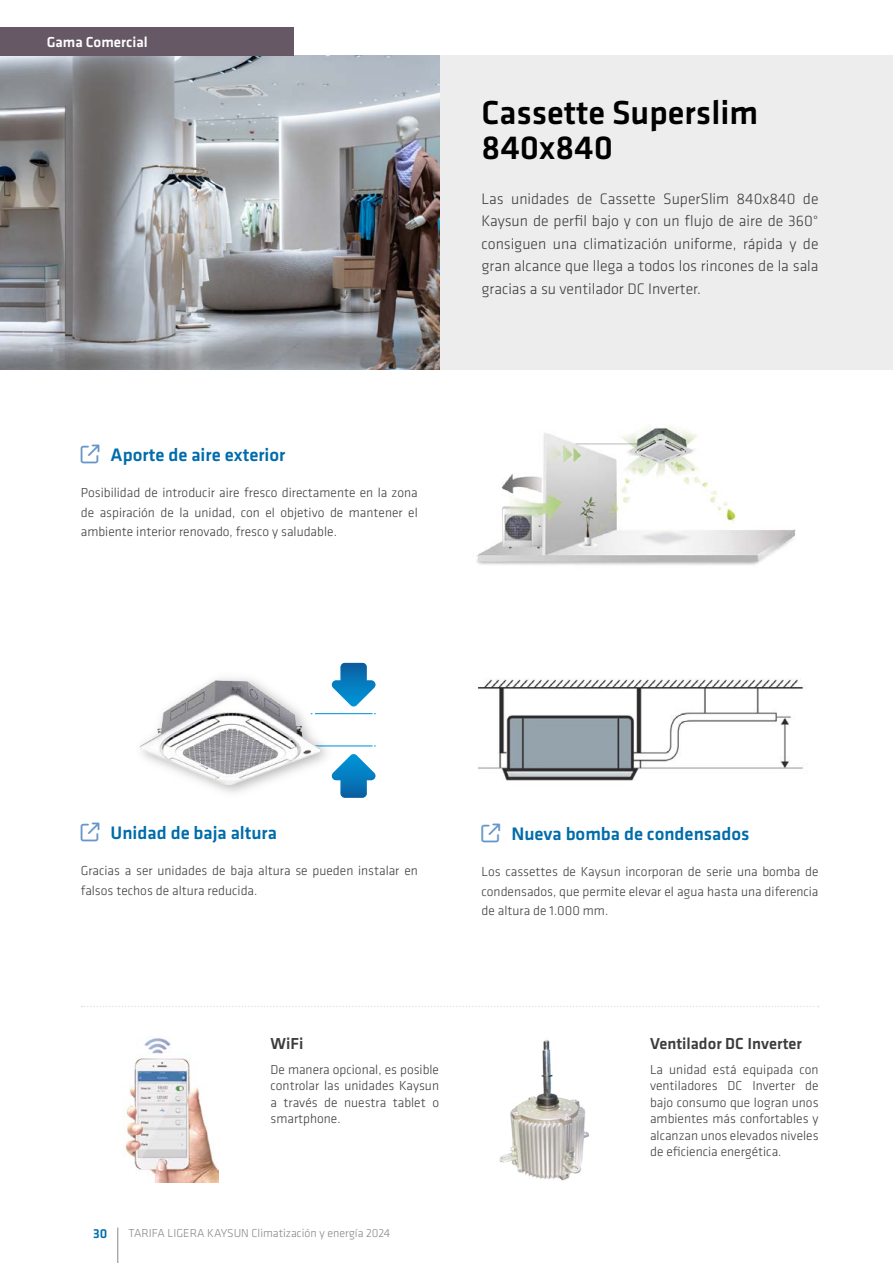
<style>
.page{position:relative;width:893px;height:1263px;background:#fff}
.page>*{position:absolute;margin:0;border:0;box-sizing:border-box;transform-origin:0 0}
.titulo1{font:500 34.5px/34.5px "Klavika Basic";color:#000}
.t1{font:500 18.75px "Klavika Basic";color:#006caa}
.producto_caract_2_titulo{font:500 16.5px "Klavika Basic";color:#3c3c3b}
.producto_descripción{font:300 15.75px/22.5px "Klavika Basic";color:#3c3c3b;text-align:justify}
.t2{font:500 15px "Klavika Basic";color:#fff}
.producto_caract_2_txt{font:300 13.5px/16.5px "Klavika Basic";color:#3c3c3b;text-align:justify}
.t3{font:500 13.5px "Klavika Basic";color:#006caa}
.t4{font:300 12px "Klavika Basic";color:#878787}
</style>
<div class="page">
<div style="left:439px;top:56px;width:454px;height:314px;background:#ededed"></div>
<img style="left:0;top:56px;width:439px;height:314px">
<img style="left:476px;top:425px;width:320px;height:140px">
<svg style="left:338px;top:663px;width:37px;height:44px"></svg>
<svg style="left:338px;top:754px;width:37px;height:44px"></svg>
<svg style="left:338px;top:713px;width:37px;height:1px"></svg>
<svg style="left:338px;top:746px;width:37px;height:1px"></svg>
<img style="left:140px;top:678px;width:198px;height:115px">
<img style="left:141px;top:680px;width:179px;height:105px">
<img style="left:478px;top:678px;width:326px;height:103px">
<img style="left:125px;top:1036px;width:93px;height:147px">
<img style="left:499px;top:1039px;width:91px;height:142px">
<div style="left:0;top:28px;width:293px;height:28px;background:#665965"></div>
<hr style="left:118px;top:1227px;width:1px;height:36px;background:#878787">
<svg style="left:82px;top:1006px;width:737px;height:1px"></svg>
<p class="t2" style="left:47px;top:32px;width:102px">Gama Comercial</p>
<p class="t1" style="left:111px;top:442px;width:176px">Aporte de aire exterior</p>
<p class="producto_caract_2_txt" style="left:81px;top:483px;width:339px;line-height:19.5px">Posibilidad de introducir aire fresco directamente en la zona de aspiración de la unidad, con el objetivo de mantener el ambiente interior renovado, fresco y saludable.</p>
<p class="titulo1" style="left:482px;top:95px;width:278px">Cassette Superslim<br>840x840</p>
<p class="producto_descripción" style="left:482px;top:187px;width:339px">Las unidades de Cassette SuperSlim 840x840 de Kaysun de perfil bajo y con un flujo de aire de 360° consiguen una climatización uniforme, rápida y de gran alcance que llega a todos los rincones de la sala gracias a su ventilador DC Inverter.</p>
<p class="t1" style="left:111px;top:820px;width:168px">Unidad de baja altura</p>
<p class="producto_caract_2_txt" style="left:81px;top:861px;width:339px;line-height:19.5px">Gracias a ser unidades de baja altura se pueden instalar en falsos techos de altura reducida.</p>
<p class="t1" style="left:511px;top:821px;width:240px">Nueva bomba de condensados</p>
<p class="producto_caract_2_txt" style="left:482px;top:862px;width:338px;line-height:19.5px">Los cassettes de Kaysun incorporan de serie una bomba de condensados, que permite elevar el agua hasta una diferencia de altura de 1.000 mm.</p>
<p class="producto_caract_2_titulo" style="left:271px;top:1032px;width:34px">WiFi</p>
<p class="producto_caract_2_txt" style="left:271px;top:1061px;width:170px">De manera opcional, es posible controlar las unidades Kaysun a través de nuestra tablet o smartphone.</p>
<p class="t3" style="left:93px;top:1224px;width:16px">30</p>
<p class="t4" style="left:129px;top:1226px;width:263px">TARIFA LIGERA KAYSUN Climatización y energía 2024</p>
<p class="producto_caract_2_titulo" style="left:650px;top:1032px;width:153px">Ventilador DC Inverter</p>
<p class="producto_caract_2_txt" style="left:650px;top:1061px;width:170px">La unidad está equipada con ventiladores DC Inverter de bajo consumo que logran unos ambientes más confortables y alcanzan unos elevados niveles de eficiencia energética.</p>
</div>
